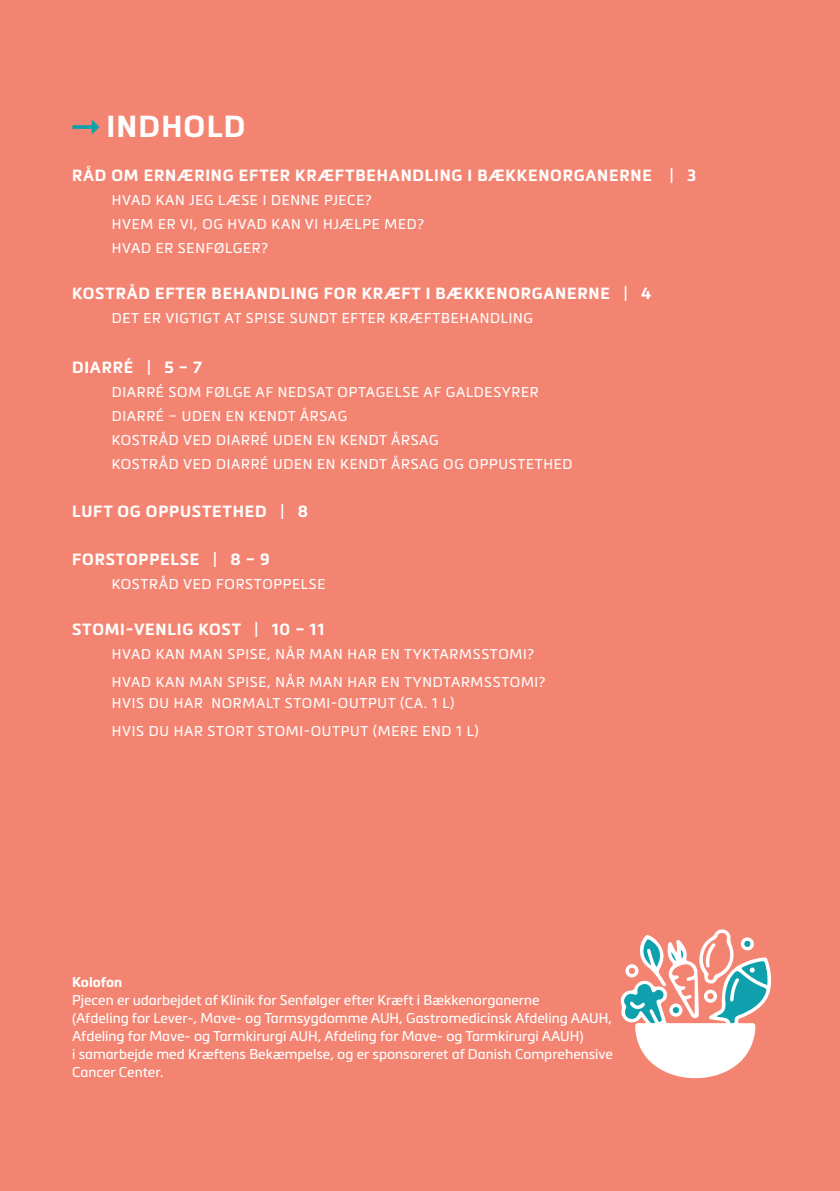
<style>
.page{position:relative;width:840px;height:1191px;background:#fff}
.page>*{position:absolute;margin:0;border:0;box-sizing:border-box;transform-origin:0 0}
.t1{font:700 30px "Metronic Pro";letter-spacing:.04em;color:#fff}
.t2{font:700 16px "Metronic Pro";letter-spacing:.05em;color:#fff}
.t3{font:14px/24px "Metronic Pro";letter-spacing:.05em;color:#fff}
.t4{font:14px/18px "Metronic Pro";color:#fff}
.t5{font:700 14px "Metronic Pro";color:#fff}
</style>
<div class="page">
<div style="left:0;top:0;width:839px;height:1191px;background:#f48472"></div>
<svg style="left:620px;top:929px;width:151px;height:150px"></svg>
<h1 class="t1" style="left:106px;top:108px;width:140px">INDHOLD</h1>
<p class="t2" style="left:72px;top:165px;width:625px">RÅD OM ERNÆRING EFTER KRÆFTBEHANDLING I BÆKKENORGANERNE | 3</p>
<p class="t3" style="left:112px;top:188px;width:313px">HVAD KAN JEG LÆSE I DENNE PJECE?<br>HVEM ER VI, OG HVAD KAN VI HJÆLPE MED?<br>HVAD ER SENFØLGER?</p>
<p class="t2" style="left:72px;top:283px;width:580px">KOSTRÅD EFTER BEHANDLING FOR KRÆFT I BÆKKENORGANERNE | 4</p>
<p class="t3" style="left:112px;top:306px;width:422px">DET ER VIGTIGT AT SPISE SUNDT EFTER KRÆFTBEHANDLING</p>
<p class="t2" style="left:72px;top:357px;width:131px">DIARRÉ | 5 – 7</p>
<p class="t3" style="left:112px;top:380px;width:462px">DIARRÉ SOM FØLGE AF NEDSAT OPTAGELSE AF GALDESYRER DIARRÉ – UDEN EN KENDT ÅRSAG<br>KOSTRÅD VED DIARRÉ UDEN EN KENDT ÅRSAG<br>KOSTRÅD VED DIARRÉ UDEN EN KENDT ÅRSAG OG OPPUSTETHED</p>
<p class="t2" style="left:72px;top:501px;width:237px">LUFT OG OPPUSTETHED | 8</p>
<p class="t2" style="left:72px;top:549px;width:199px">FORSTOPPELSE | 8 – 9</p>
<p class="t3" style="left:112px;top:572px;width:215px">KOSTRÅD VED FORSTOPPELSE</p>
<p class="t2" style="left:72px;top:619px;width:253px">STOMI-VENLIG KOST | 10 – 11</p>
<p class="t3" style="left:112px;top:640px;width:435px;line-height:28px">HVAD KAN MAN SPISE, NÅR MAN HAR EN TYKTARMSSTOMI?<br>HVAD KAN MAN SPISE, NÅR MAN HAR EN TYNDTARMSSTOMI?</p>
<p class="t3" style="left:112px;top:688px;width:368px;line-height:28px">HVIS DU HAR NORMALT STOMI-OUTPUT (CA. 1 L)<br>HVIS DU HAR STORT STOMI-OUTPUT (MERE END 1 L)</p>
<p class="t5" style="left:72px;top:973px;width:52px">Kolofon</p>
<p class="t4" style="left:72px;top:990px;width:542px">Pjecen er udarbejdet af Klinik for Senfølger efter Kræft i Bækkenorganerne<br>(Afdeling for Lever-, Mave- og Tarmsygdomme AUH, Gastromedicinsk Afdeling AAUH, Afdeling for Mave- og Tarmkirurgi AUH, Afdeling for Mave- og Tarmkirurgi AAUH)<br>i samarbejde med Kræftens Bekæmpelse, og er sponsoreret af Danish Comprehensive Cancer Center.</p>
</div>
